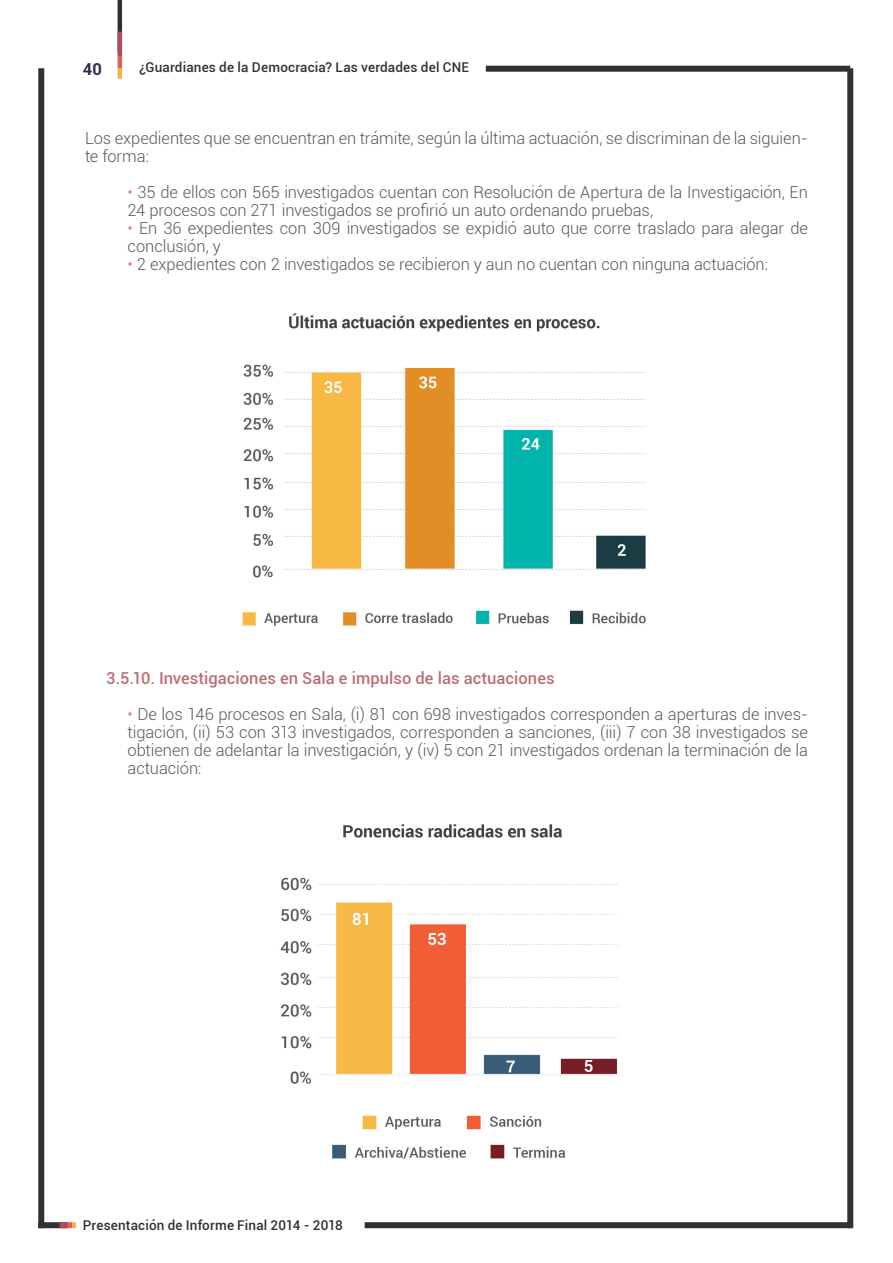
<style>
.page{position:relative;width:893px;height:1263px;background:#fff}
.page>*{position:absolute;margin:0;border:0;box-sizing:border-box;transform-origin:0 0}
.t1{font:300 16.5px/18px "Roboto";letter-spacing:-.005em;color:#57585a}
.t2{font:500 16.5px "Roboto";letter-spacing:.005em;color:#bd6e74}
.t3{font:700 16.5px "Roboto";color:#352a4b}
.t4{font:500 13.5px "Roboto";letter-spacing:.01em;color:#323036}
.s1{color:#e87d6f}
</style>
<div class="page">
<div style="left:38px;top:1222px;width:29px;height:6px;background:#323036"></div>
<div style="left:365px;top:1222px;width:485px;height:6px;background:#323036"></div>
<div style="left:486px;top:66px;width:364px;height:6px;background:#323036"></div>
<div style="left:847px;top:68px;width:6px;height:1160px;background:#323036"></div>
<div style="left:38px;top:68px;width:6px;height:1160px;background:#323036"></div>
<div style="left:60px;top:1222px;width:8px;height:6px;background:#af4d5e"></div>
<svg style="left:68px;top:1222px;width:8px;height:6px"></svg>
<hr style="left:118px;top:0;width:4px;height:53px;background:#323036">
<hr style="left:118px;top:32px;width:4px;height:24px;background:#af4d5e">
<hr style="left:118px;top:56px;width:4px;height:12px;background:#e35d57">
<svg style="left:118px;top:68px;width:4px;height:11px"></svg>
<img style="left:242px;top:313px;width:404px;height:313px">
<img style="left:280px;top:824px;width:338px;height:335px">
<p class="t3" style="left:83px;top:57px;width:21px">40</p>
<p class="t4" style="left:139px;top:57px;width:331px">¿Guardianes de la Democracia? Las verdades del CNE</p>
<p class="t1" style="left:85px;top:129px;width:724px">Los expedientes que se encuentran en trámite, según la última actuación, se discriminan de la siguien&shy;te forma:</p>
<p class="t1" style="left:128px;top:183px;width:682px"><span class="s1">•</span> 35 de ellos con 565 investigados cuentan con Resolución de Apertura de la Investigación, En<br>24 procesos con 271 investigados se profirió un auto ordenando pruebas,</p>
<p class="t1" style="left:128px;top:219px;width:682px"><span class="s1">•</span> En 36 expedientes con 309 investigados se expidió auto que corre traslado para alegar de conclusión, y</p>
<p class="t1" style="left:128px;top:255px;width:642px"><span class="s1">•</span> 2 expedientes con 2 investigados se recibieron y aun no cuentan con ninguna actuación:</p>
<p class="t2" style="left:106px;top:667px;width:450px">3.5.10. Investigaciones en Sala e impulso de las actuaciones</p>
<p class="t1" style="left:128px;top:705px;width:682px;text-align:justify"><span class="s1">•</span> De los 146 procesos en Sala, (i) 81 con 698 investigados corresponden a aperturas de inves&shy;tigación, (ii) 53 con 313 investigados, corresponden a sanciones, (iii) 7 con 38 investigados se obtienen de adelantar la investigación, y (iv) 5 con 21 investigados ordenan la terminación de la actuación:</p>
<p class="t4" style="left:83px;top:1216px;width:261px">Presentación de Informe Final 2014 - 2018</p>
</div>
